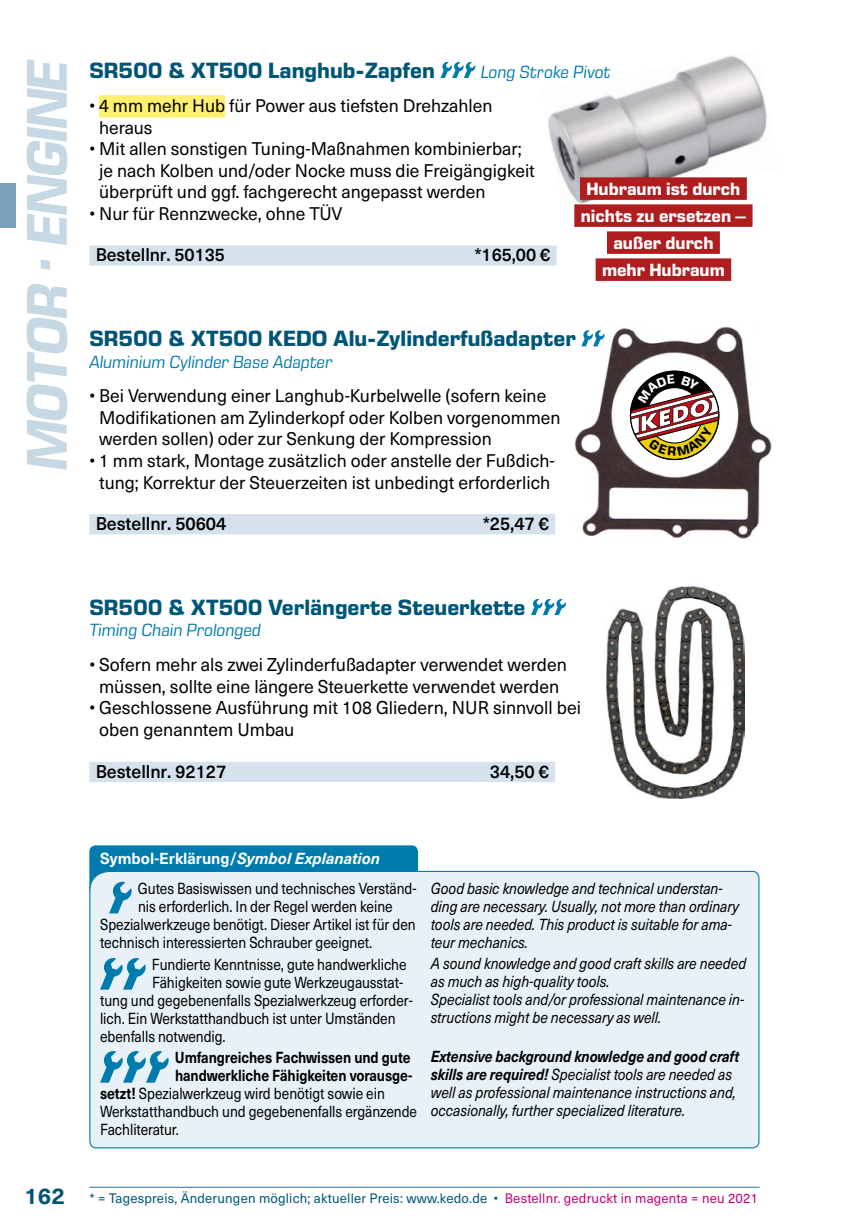
<style>
.page{position:relative;width:868px;height:1225px;background:#fff}
.page>*{position:absolute;margin:0;border:0;box-sizing:border-box;transform-origin:0 0}
.t1{font:italic 700 58.5px "Eurostile Next Pro";letter-spacing:-.05em;color:#c7d8e5}
.t2{font:700 22.5px "Eurostile Next Pro";color:#005576}
.t3{font:18.22px/21.8px "Neue Haas Unica Pro";color:#000;text-align:center}
.t4{font:500 18.22px "Neue Haas Unica Pro";letter-spacing:-.005em;color:#000}
.t5{font:18px/21.6px "Neue Haas Unica Pro";color:#000}
.t6{font:italic 18px "Eurostile Next Pro";color:#007bad}
.t7{font:700 18px/27px "Eurostile Next Pro";color:#fff;text-align:center}
.t8{font:500 18px "Neue Haas Unica Pro";letter-spacing:-.005em;color:#000}
.t9{font:15.75px/18px "Neue Haas Unica Pro";letter-spacing:-.005em;color:#000;scale:.87 1}
.t10{font:italic 15.75px/18px "Neue Haas Unica Pro";letter-spacing:-.005em;color:#000;scale:.87 1}
.t11{font:700 15.75px "Neue Haas Unica Pro";letter-spacing:-.005em;color:#000;scale:.87 1}
.t12{font:13.5px "Neue Haas Unica Pro";letter-spacing:.015em;color:#005576}
.s1{font-size:18.22px}
.s2{font-size:18px}
.s3{font-weight:700;color:#fff}
.s4{font-weight:700;font-style:italic;color:#fff}
.s5{font-weight:700}
.s6{font-weight:700;font-size:22.5px}
.s7{color:#c4007a}
</style>
<div class="page">
<hr style="left:89px;top:1186px;width:670px;height:1px;background:#4a7f9f">
<div style="left:0;top:183px;width:16px;height:45px;background:#7ba0bb"></div>
<img style="left:574px;top:326px;width:198px;height:213px">
<div style="left:99px;top:95px;width:126px;height:23px;background:#fff16f"></div>
<svg style="left:440px;top:62px;width:35px;height:16px"></svg>
<svg style="left:89px;top:245px;width:467px;height:21px"></svg>
<svg style="left:581px;top:330px;width:23px;height:16px"></svg>
<div style="left:89px;top:514px;width:466px;height:20px;background:#d5e1ec"></div>
<svg style="left:531px;top:599px;width:35px;height:16px"></svg>
<div style="left:89px;top:762px;width:466px;height:20px;background:#d5e1ec"></div>
<img style="left:606px;top:586px;width:138px;height:212px">
<img style="left:548px;top:55px;width:219px;height:153px">
<div style="left:89px;top:845px;width:329px;height:51px;background:#007bad;border-radius:6px"></div>
<div style="left:89px;top:870px;width:671px;height:279px;background:#e8f1f8"></div>
<div style="left:580px;top:177px;width:166px;height:23px;background:#af1d1f"></div>
<div style="left:574px;top:204px;width:178px;height:23px;background:#af1d1f"></div>
<div style="left:607px;top:231px;width:112px;height:23px;background:#af1d1f"></div>
<div style="left:595px;top:258px;width:136px;height:23px;background:#af1d1f"></div>
<svg style="left:625px;top:371px;width:98px;height:93px"></svg>
<h1 class="t1" style="left:14px;top:471px;width:412px;rotate:-90deg">Motor · Engine</h1>
<h2 class="t2" style="left:89px;top:57px;width:347px">SR500 &amp; XT500 Langhub-Zapfen</h2>
<p class="t6" style="left:480px;top:62px;width:131px">Long Stroke Pivot</p>
<p class="t5" style="left:99px;top:95px;width:395px;text-indent:-10px">• 4 mm mehr Hub für Power aus tiefsten Drehzahlen heraus</p>
<p class="t5" style="left:99px;top:138px;width:437px;text-indent:-10px">• Mit allen sonstigen Tuning-Maßnahmen kombinierbar; je nach Kolben und/oder Nocke muss die Freigängigkeit überprüft und ggf. fachgerecht angepasst werden</p>
<p class="t5" style="left:89px;top:203px;width:254px">• Nur für Rennzwecke, ohne TÜV</p>
<p class="t8" style="left:96px;top:244px;width:131px">Bestellnr. 50135</p>
<p class="t8" style="left:474px;top:244px;width:77px">*165,00 €</p>
<p class="t7" style="left:580px;top:175px;width:167px">Hubraum ist durch nichts zu ersetzen – außer durch<br>mehr Hubraum</p>
<h2 class="t2" style="left:89px;top:325px;width:488px">SR500 &amp; XT500 KEDO Alu-Zylinderfußadapter</h2>
<p class="t6" style="left:89px;top:352px;width:244px">Aluminium Cylinder Base Adapter</p>
<p class="t5" style="left:99px;top:385px;width:463px;text-indent:-10px">• Bei Verwendung einer Langhub-Kurbelwelle (sofern keine<br>Modifikationen am Zylinderkopf oder Kolben vorgenommen werden sollen) oder zur Senkung der Kompression</p>
<p class="t5" style="left:89px;top:450px;width:466px;text-align:center">• 1 mm stark, Montage zusätzlich oder anstelle der Fußdich&shy;tung; Korrektur der Steuerzeiten ist unbedingt <span class="s1">erforderlich</span></p>
<p class="t4" style="left:96px;top:512px;width:132px">Bestellnr. 50604</p>
<p class="t4" style="left:482px;top:512px;width:68px">*25,47 <span class="s2">€</span></p>
<h2 class="t2" style="left:89px;top:594px;width:437px">SR500 &amp; XT500 Verlängerte Steuerkette</h2>
<p class="t6" style="left:89px;top:620px;width:173px">Timing Chain Prolonged</p>
<p class="t3" style="left:89px;top:654px;width:479px">• Sofern mehr als zwei Zylinderfußadapter verwendet werden müssen, sollte eine längere Steuerkette verwendet werden</p>
<p class="t3" style="left:99px;top:697px;width:483px;text-align:left;text-indent:-10px">• Geschlossene Ausführung mit 108 Gliedern, NUR sinnvoll bei oben genanntem Umbau</p>
<p class="t4" style="left:96px;top:760px;width:132px">Bestellnr. 92127</p>
<p class="t4" style="left:490px;top:760px;width:60px">34,50 <span class="s2">€</span></p>
<p class="t9" style="left:138px;top:843px;width:322px;line-height:29.9px;text-indent:-38px"><span class="s3">Symbol-Erklärung/</span><span class="s4">Symbol Explanation<br></span>Gutes Basiswissen und technisches Verständ-</p>
<p class="t9" style="left:100px;top:897px;width:364px;text-indent:38px">nis erforderlich. In der Regel werden keine<br>Spezialwerkzeuge benötigt. Dieser Artikel ist für den technisch interessierten Schrauber geeignet.</p>
<p class="t9" style="left:152px;top:955px;width:294px">Fundierte Kenntnisse, gute handwerkliche</p>
<p class="t9" style="left:152px;top:973px;width:290px">Fähigkeiten sowie gute Werkzeugausstat-</p>
<p class="t9" style="left:100px;top:991px;width:361px">tung und gegebenenfalls Spezialwerkzeug erforder-</p>
<p class="t9" style="left:100px;top:1009px;width:341px">lich. Ein Werkstatthandbuch ist unter Umständen</p>
<p class="t9" style="left:100px;top:1027px;width:146px">ebenfalls notwendig.</p>
<p class="t11" style="left:175px;top:1048px;width:272px">Umfangreiches Fachwissen und gute</p>
<p class="t11" style="left:175px;top:1066px;width:274px">handwerkliche Fähigkeiten vorausge-</p>
<p class="t9" style="left:100px;top:1084px;width:329px"><span class="s5">setzt!</span> Spezialwerkzeug wird benötigt sowie ein</p>
<p class="t9" style="left:100px;top:1102px;width:366px">Werkstatthandbuch und gegebenenfalls ergänzende</p>
<p class="t9" style="left:100px;top:1120px;width:92px">Fachliteratur.</p>
<p class="t10" style="left:431px;top:879px;width:358px">Good basic knowledge and technical understan&shy;ding are necessary. Usually, not more than ordinary tools are needed. This product is suitable for ama&shy;teur mechanics.</p>
<p class="t10" style="left:431px;top:954px;width:364px">A sound knowledge and good craft skills are needed as much as high-quality tools.<br>Specialist tools and/or professional maintenance in&shy;structions might be necessary as well.</p>
<p class="t10" style="left:431px;top:1047px;width:356px"><span class="s5">Extensive background knowledge and good craft skills are required!</span> Specialist tools are needed as well as professional maintenance instructions and, occasionally, further specialized literature.</p>
<p class="t12" style="left:24px;top:1190px;width:735px"><span class="s6">162</span> * = Tagespreis, Änderungen möglich; aktueller Preis: www.kedo.de • <span class="s7">Bestellnr. gedruckt in magenta = neu 2021</span></p>
</div>
